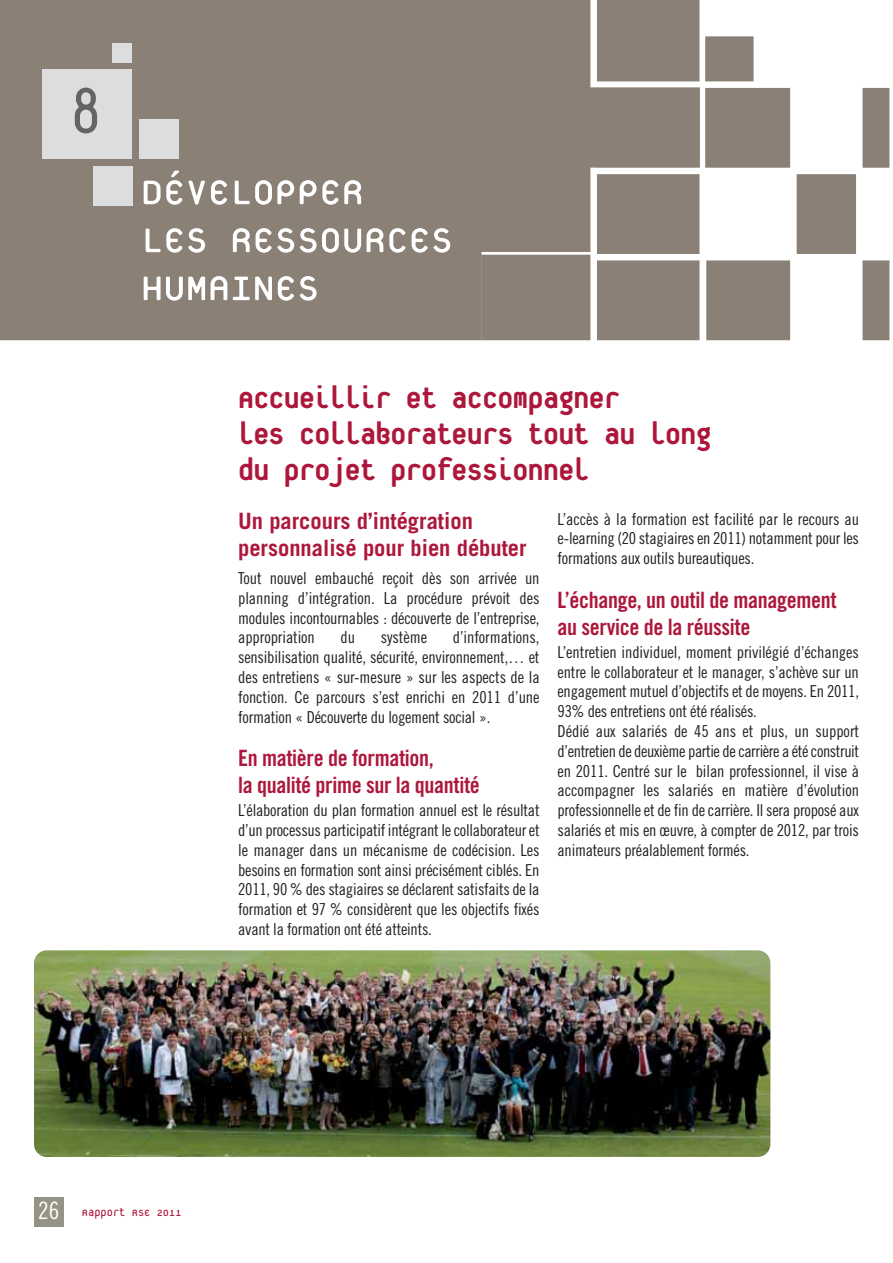
<style>
.page{position:relative;width:893px;height:1263px;background:#fff}
.page>*{position:absolute;margin:0;border:0;box-sizing:border-box;transform-origin:0 0}
.t1{font:75px "Platelet";color:#636466}
.t2{font:67.5px "Platelet";color:#636466}
.t3{font:51px/48px "Platelet";letter-spacing:-.025em;color:#fff}
.t4{font:800 34.5px/36px "Platelet";letter-spacing:-.02em;color:#ad173b}
.t5{font:24px "Trade Gothic Cond Eighteen";color:#fff}
.t6{font:22.5px/27px "Trade Gothic Bold Cond Twenty";letter-spacing:-.015em;color:#ad173b}
.t7{font:700 22.5px/27px "Trade Gothic";color:#ad173b}
.t8{font:16.5px/19.8px "Trade Gothic Cond Eighteen";letter-spacing:-.015em;color:#231f20;text-align:justify}
.t9{font:13.5px "Platelet";color:#ad173b}
</style>
<div class="page">
<div style="left:34px;top:1198px;width:30px;height:29px;background:#949384"></div>
<svg style="left:0;top:0;width:889px;height:340px;background:#9b938a"></svg>
<div style="left:43px;top:69px;width:89px;height:90px;background:#dcddde"></div>
<div style="left:139px;top:119px;width:39px;height:40px;background:#dcddde"></div>
<div style="left:113px;top:43px;width:19px;height:19px;background:#dcddde"></div>
<div style="left:93px;top:166px;width:39px;height:39px;background:#dcddde"></div>
<img style="left:34px;top:950px;width:736px;height:207px;border-radius:13px">
<h2 class="t2" style="left:70px;top:70px;width:33px">8</h2>
<h1 class="t1" style="left:84px;top:64px;width:36px">1</h1>
<h3 class="t3" style="left:140px;top:163px;width:315px">DÉVELOPPER<br>LES RESSOURCES<br>HUMAINES</h3>
<h3 class="t3" style="left:154px;top:173px;width:380px">PROMOUVOIR<br>L’ÉQUILIBRE SOCIAL<br>DES TERRITOIRES</h3>
<h3 class="t4" style="left:238px;top:383px;width:475px">Accueillir et accompagner<br>les collaborateurs tout au long du projet professionnel</h3>
<h3 class="t7" style="left:238px;top:510px;width:290px">Un parcours d’intégration personnalisé pour bien débuter</h3>
<p class="t8" style="left:238px;top:570px;width:303px">Tout nouvel embauché reçoit dès son arrivée un planning d’intégration. La procédure prévoit des modules incontournables : découverte de l’entreprise, appropriation</p>
<p class="t8" style="left:238px;top:629px;width:303px;text-indent:215px">d’informations, sensibilisation qualité, sécurité, environnement,… et des entretiens « sur-mesure » sur les aspects de la fonction. Ce parcours s’est enrichi en 2011 d’une formation « Découverte du logement social ».</p>
<h3 class="t6" style="left:238px;top:747px;width:243px">En matière de formation,<br>la qualité prime sur la quantité</h3>
<p class="t8" style="left:238px;top:802px;width:303px">L’élaboration du plan formation annuel est le résultat d’un processus participatif intégrant le collaborateur et le manager dans un mécanisme de codécision. Les besoins en formation sont ainsi précisément ciblés. En 2011, 90 % des stagiaires se déclarent satisfaits de la formation et 97 % considèrent que les objectifs fixés avant la formation ont été atteints.</p>
<p class="t8" style="left:340px;top:629px;width:16px">du</p>
<p class="t8" style="left:381px;top:629px;width:48px">système</p>
<p class="t8" style="left:557px;top:510px;width:303px">L’accès à la formation est facilité par le recours au e-learning (20 stagiaires en 2011) notamment pour les formations aux outils bureautiques.</p>
<h3 class="t6" style="left:557px;top:588px;width:280px">L’échange, un outil de management au service de la réussite</h3>
<p class="t8" style="left:557px;top:643px;width:303px;text-align:left">L’entretien individuel, moment privilégié d’échanges entre le collaborateur et le manager, s’achève sur un engagement mutuel d’objectifs et de moyens. En 2011, 93% des entretiens ont été réalisés.<br>Dédié aux salariés de 45 ans et plus, un support d’entretien de deuxième partie de carrière a été construit en 2011. Centré sur le bilan professionnel, il vise à accompagner les salariés en matière d’évolution professionnelle et de fin de carrière. Il sera proposé aux salariés et mis en œuvre, à compter de 2012, par trois animateurs préalablement formés.</p>
<h3 class="t5" style="left:38px;top:1202px;width:23px">26</h3>
<p class="t9" style="left:82px;top:1203px;width:101px">Rapport RSE 2011</p>
</div>
